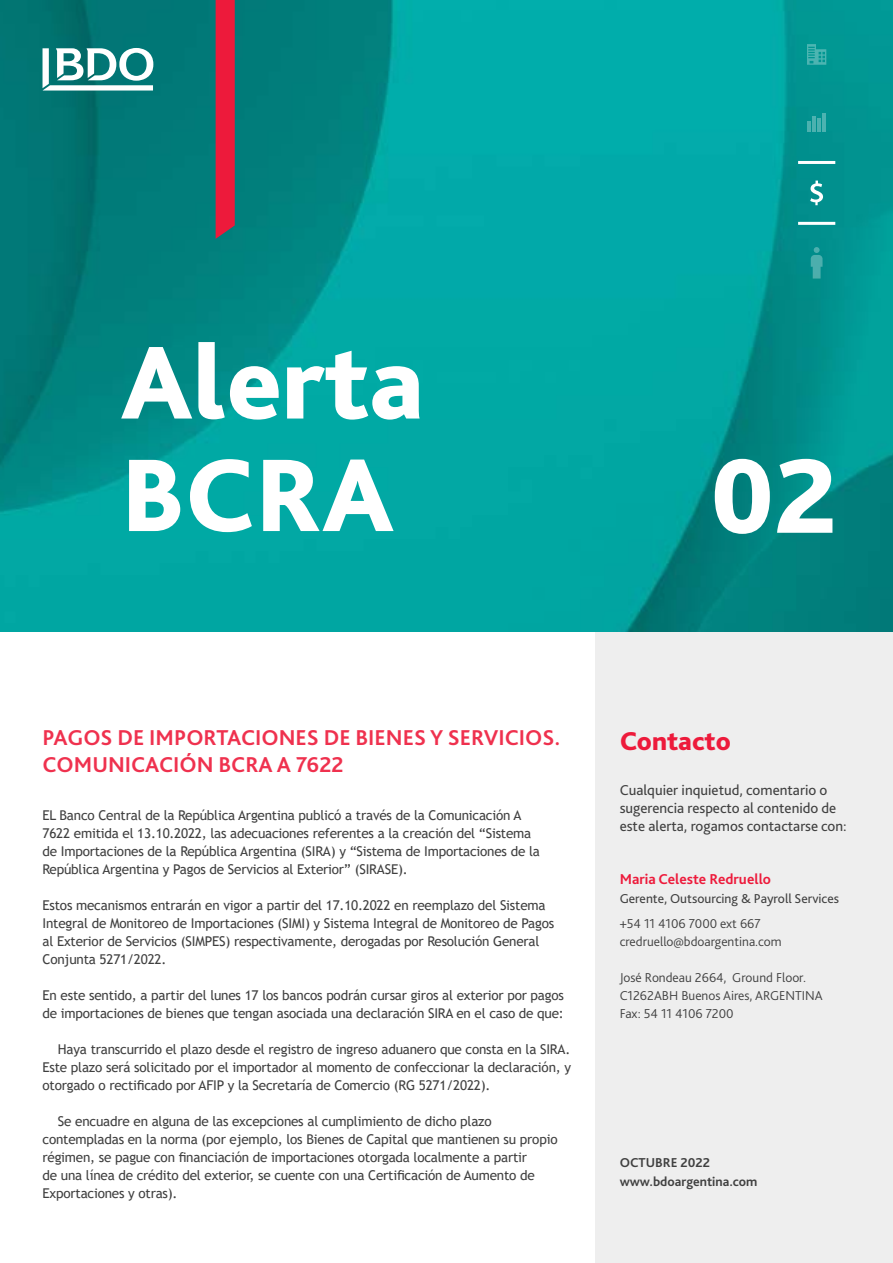
<style>
.page{position:relative;width:893px;height:1263px;background:#fff}
.page>*{position:absolute;margin:0;border:0;box-sizing:border-box;transform-origin:0 0}
.t1{font:800 111px "Bliss Pro";color:#fff}
.t2{font:800 27px "Bliss Pro";color:#ed1a3b}
.t3{font:700 22.5px/26.7px "Bliss Pro";color:#ef314e}
.t4{font:15px/18px "Bliss Pro";color:#404040}
.t5{font:700 15px "Bliss Pro";color:#ed1a3b}
.t6{font:13.5px/18px "Trebuchet MS";letter-spacing:-.015em;color:#404040}
.t7{font:300 13.5px/18px "Bliss Pro";color:#404040}
.t8{font:13.5px "Bliss Pro";color:#404040}
.t9{font:700 13.5px/20px "Bliss Pro";color:#404040}
</style>
<div class="page">
<div style="left:595px;top:631px;width:298px;height:632px;background:#eee"></div>
<img style="left:0;top:0;width:893px;height:631px">
<svg style="left:216px;top:0;width:19px;height:239px;background:#e31e3d"></svg>
<svg style="left:810px;top:181px;width:13px;height:24px"></svg>
<hr style="left:807px;top:121px;width:4px;height:11px;background:#4cb1af">
<hr style="left:812px;top:116px;width:4px;height:16px;background:#4cb1af">
<hr style="left:817px;top:119px;width:4px;height:13px;background:#4cb1af">
<hr style="left:822px;top:113px;width:4px;height:19px;background:#4cb3b1">
<svg style="left:811px;top:247px;width:11px;height:32px"></svg>
<svg style="left:807px;top:44px;width:19px;height:21px"></svg>
<hr style="left:798px;top:161px;width:37px;height:3px;background:#fff">
<hr style="left:798px;top:222px;width:37px;height:3px;background:#fff">
<svg style="left:129px;top:459px;width:265px;height:73px"></svg>
<svg style="left:121px;top:342px;width:299px;height:78px"></svg>
<svg style="left:43px;top:48px;width:110px;height:43px"></svg>
<h1 class="t1" style="left:710px;top:427px;width:129px">02</h1>
<h3 class="t3" style="left:43px;top:724px;width:519px">PAGOS DE IMPORTACIONES DE BIENES Y SERVICIOS.<br>COMUNICACIÓN BCRA A 7622</h3>
<p class="t6" style="left:43px;top:806px;width:499px">EL Banco Central de la República Argentina publicó a través de la Comunicación A 7622 emitida el 13.10.2022, las adecuaciones referentes a la creación del “Sistema de Importaciones de la República Argentina (SIRA) y “Sistema de Importaciones de la República Argentina y Pagos de Servicios al Exterior” (SIRASE).</p>
<p class="t6" style="left:43px;top:896px;width:513px">Estos mecanismos entrarán en vigor a partir del 17.10.2022 en reemplazo del Sistema Integral de Monitoreo de Importaciones (SIMI) y Sistema Integral de Monitoreo de Pagos al Exterior de Servicios (SIMPES) respectivamente, derogadas por Resolución General Conjunta 5271/2022.</p>
<p class="t6" style="left:43px;top:986px;width:523px">En este sentido, a partir del lunes 17 los bancos podrán cursar giros al exterior por pagos de importaciones de bienes que tengan asociada una declaración SIRA en el caso de que:</p>
<p class="t6" style="left:43px;top:1040px;width:530px;text-align:justify;text-indent:15px">Haya transcurrido el plazo desde el registro de ingreso aduanero que consta en la SIRA.<br>Este plazo será solicitado por el importador al momento de confeccionar la declaración, y otorgado o rectificado por AFIP y la Secretaría de Comercio (RG 5271/2022).</p>
<p class="t6" style="left:43px;top:1112px;width:517px;text-indent:15px">Se encuadre en alguna de las excepciones al cumplimiento de dicho plazo contempladas en la norma (por ejemplo, los Bienes de Capital que mantienen su propio régimen, se pague con financiación de importaciones otorgada localmente a partir<br>de una línea de crédito del exterior, se cuente con una Certificación de Aumento de Exportaciones y otras).</p>
<h2 class="t2" style="left:620px;top:724px;width:113px">Contacto</h2>
<p class="t4" style="left:620px;top:780px;width:229px">Cualquier inquietud, comentario o sugerencia respecto al contenido de este alerta, rogamos contactarse con:</p>
<p class="t5" style="left:620px;top:869px;width:153px">Maria Celeste Redruello</p>
<p class="t8" style="left:620px;top:890px;width:221px">Gerente, Outsourcing &amp; Payroll Services</p>
<p class="t7" style="left:620px;top:914px;width:164px">+54 11 4106 7000 ext 667 credruello@bdoargentina.com</p>
<p class="t7" style="left:620px;top:968px;width:205px">José Rondeau 2664, Ground Floor.<br>C1262ABH Buenos Aires, ARGENTINA<br>Fax: 54 11 4106 7200</p>
<p class="t9" style="left:620px;top:1152px;width:139px">OCTUBRE 2022 www.bdoargentina.com</p>
</div>
